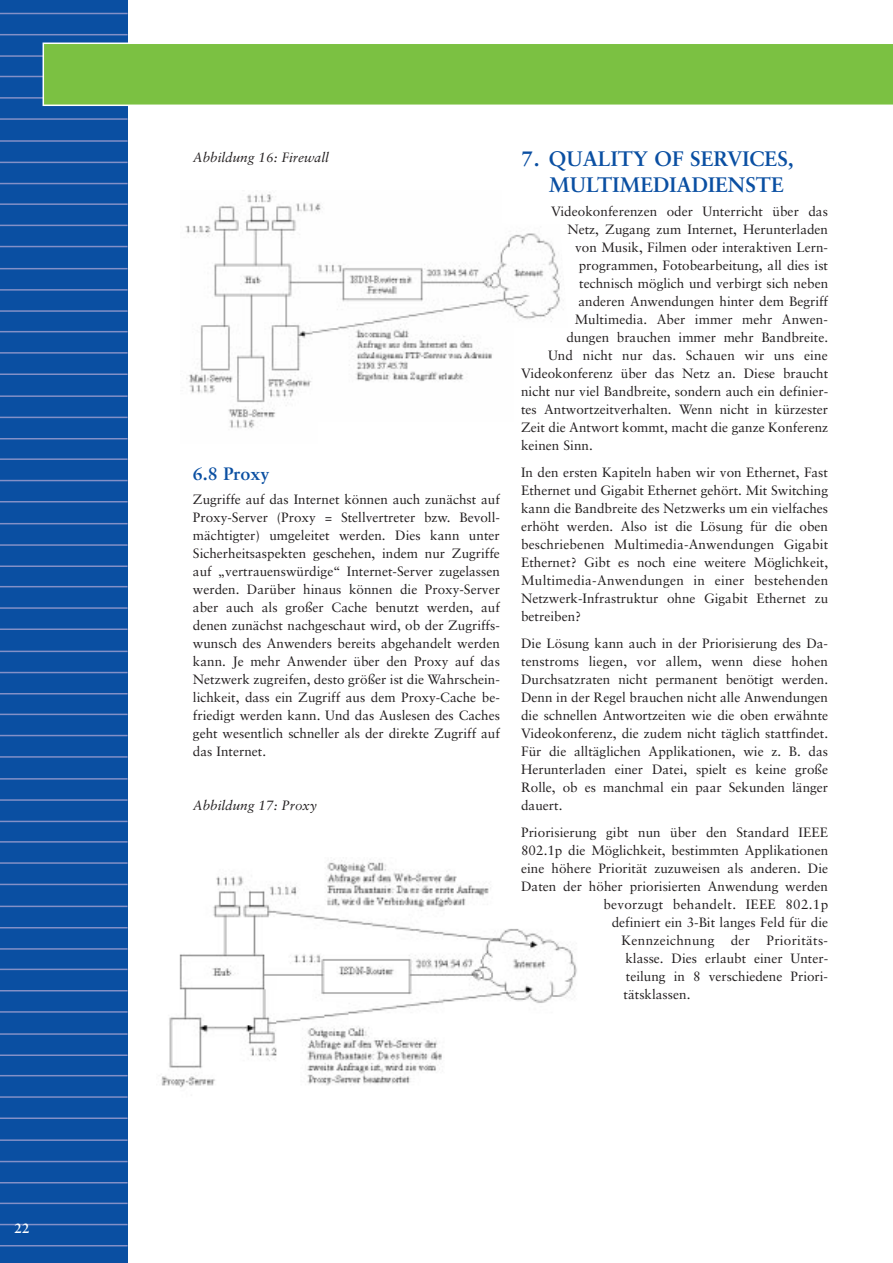
<style>
.page{position:relative;width:893px;height:1263px;background:#fff}
.page>*{position:absolute;margin:0;border:0;box-sizing:border-box;transform-origin:0 0}
.t1{font:700 21px/25.2px "Sabon";color:#0a4fa2}
.t2{font:700 18px "Sabon";color:#0a4fa2}
.t3{font:13.5px/18px "Sabon";color:#231f20;text-align:justify}
.t4{font:13.5px "Sabon";letter-spacing:.02em;color:#231f20}
.t5{font:italic 13.5px "Sabon";color:#231f20}
.t6{font:700 13.5px "Sabon";color:#fff}
</style>
<div class="page">
<div style="left:0;top:0;width:128px;height:1263px;background:#0a4fa2"></div>
<hr style="left:0;top:76px;width:128px;height:1px;background:#8390c7">
<hr style="left:0;top:97px;width:128px;height:2px;background:#8390c7">
<hr style="left:0;top:118px;width:128px;height:2px;background:#8390c7">
<hr style="left:0;top:13px;width:128px;height:1px;background:#8390c7">
<hr style="left:0;top:34px;width:128px;height:1px;background:#8390c7">
<hr style="left:0;top:55px;width:128px;height:2px;background:#8390c7">
<hr style="left:0;top:203px;width:128px;height:2px;background:#8390c7">
<hr style="left:0;top:225px;width:128px;height:1px;background:#8390c7">
<hr style="left:0;top:246px;width:128px;height:1px;background:#8390c7">
<hr style="left:0;top:140px;width:128px;height:2px;background:#8390c7">
<hr style="left:0;top:162px;width:128px;height:1px;background:#8390c7">
<hr style="left:0;top:183px;width:128px;height:1px;background:#8390c7">
<hr style="left:0;top:331px;width:128px;height:1px;background:#8390c7">
<hr style="left:0;top:352px;width:128px;height:2px;background:#8390c7">
<hr style="left:0;top:374px;width:128px;height:1px;background:#8390c7">
<hr style="left:0;top:268px;width:128px;height:1px;background:#8390c7">
<hr style="left:0;top:289px;width:128px;height:2px;background:#8390c7">
<hr style="left:0;top:310px;width:128px;height:2px;background:#8390c7">
<hr style="left:0;top:458px;width:128px;height:2px;background:#8390c7">
<hr style="left:0;top:480px;width:128px;height:1px;background:#8390c7">
<hr style="left:0;top:501px;width:128px;height:1px;background:#8390c7">
<hr style="left:0;top:395px;width:128px;height:2px;background:#8390c7">
<hr style="left:0;top:417px;width:128px;height:1px;background:#8390c7">
<hr style="left:0;top:438px;width:128px;height:2px;background:#8390c7">
<hr style="left:0;top:586px;width:128px;height:1px;background:#8390c7">
<hr style="left:0;top:607px;width:128px;height:2px;background:#8390c7">
<hr style="left:0;top:628px;width:128px;height:2px;background:#8390c7">
<hr style="left:0;top:523px;width:128px;height:1px;background:#8390c7">
<hr style="left:0;top:544px;width:128px;height:2px;background:#8390c7">
<hr style="left:0;top:566px;width:128px;height:1px;background:#8390c7">
<hr style="left:0;top:714px;width:128px;height:1px;background:#8390c7">
<hr style="left:0;top:735px;width:128px;height:1px;background:#8390c7">
<hr style="left:0;top:756px;width:128px;height:2px;background:#8390c7">
<hr style="left:0;top:651px;width:128px;height:1px;background:#8390c7">
<hr style="left:0;top:672px;width:128px;height:1px;background:#8390c7">
<hr style="left:0;top:693px;width:128px;height:1px;background:#8390c7">
<hr style="left:0;top:841px;width:128px;height:2px;background:#8390c7">
<hr style="left:0;top:862px;width:128px;height:2px;background:#8390c7">
<hr style="left:0;top:884px;width:128px;height:1px;background:#8390c7">
<hr style="left:0;top:778px;width:128px;height:2px;background:#8390c7">
<hr style="left:0;top:799px;width:128px;height:2px;background:#8390c7">
<hr style="left:0;top:821px;width:128px;height:1px;background:#8390c7">
<hr style="left:0;top:969px;width:128px;height:1px;background:#8390c7">
<hr style="left:0;top:990px;width:128px;height:2px;background:#8390c7">
<hr style="left:0;top:1011px;width:128px;height:2px;background:#8390c7">
<hr style="left:0;top:906px;width:128px;height:1px;background:#8390c7">
<hr style="left:0;top:927px;width:128px;height:1px;background:#8390c7">
<hr style="left:0;top:948px;width:128px;height:2px;background:#8390c7">
<hr style="left:0;top:1075px;width:128px;height:1px;background:#8390c7">
<hr style="left:0;top:1096px;width:128px;height:2px;background:#8390c7">
<hr style="left:0;top:1118px;width:128px;height:1px;background:#8390c7">
<hr style="left:0;top:1033px;width:128px;height:2px;background:#8390c7">
<hr style="left:0;top:1054px;width:128px;height:2px;background:#8390c7">
<hr style="left:0;top:1203px;width:128px;height:1px;background:#8390c7">
<hr style="left:0;top:1224px;width:128px;height:1px;background:#8390c7">
<hr style="left:0;top:1245px;width:128px;height:1px;background:#8390c7">
<hr style="left:0;top:1139px;width:128px;height:2px;background:#8390c7">
<hr style="left:0;top:1161px;width:128px;height:1px;background:#8390c7">
<hr style="left:0;top:1182px;width:128px;height:2px;background:#8390c7">
<div style="left:43px;top:43px;width:849px;height:63px;background:#7bc142"></div>
<img style="left:161px;top:860px;width:416px;height:228px">
<img style="left:185px;top:192px;width:379px;height:236px">
<p class="t6" style="left:15px;top:1223px;width:17px">22</p>
<p class="t5" style="left:193px;top:152px;width:137px">Abbildung 16: Firewall</p>
<h2 class="t2" style="left:193px;top:466px;width:78px">6.8 Proxy</h2>
<p class="t3" style="left:193px;top:491px;width:308px">Zugriffe auf das Internet können auch zunächst auf Proxy-Server (Proxy = Stellvertreter bzw. Bevoll&shy;mächtigter) umgeleitet werden. Dies kann unter Sicherheitsaspekten geschehen, indem nur Zugriffe auf „vertrauenswürdige“ Internet-Server zugelassen werden. Darüber hinaus können die Proxy-Server aber auch als großer Cache benutzt werden, auf denen zunächst nachgeschaut wird, ob der Zugriffs&shy;wunsch des Anwenders bereits abgehandelt werden kann. Je mehr Anwender über den Proxy auf das Netzwerk zugreifen, desto größer ist die Wahrschein&shy;lichkeit, dass ein Zugriff aus dem Proxy-Cache be&shy;friedigt werden kann. Und das Auslesen des Caches geht wesentlich schneller als der direkte Zugriff auf das Internet.</p>
<p class="t5" style="left:193px;top:800px;width:125px">Abbildung 17: Proxy</p>
<h1 class="t1" style="left:549px;top:148px;width:246px;text-indent:-28px">7. QUALITY OF SERVICES,<br>MULTIMEDIADIENSTE</h1>
<p class="t3" style="left:551px;top:203px;width:278px">Videokonferenzen oder Unterricht über das</p>
<p class="t3" style="left:567px;top:221px;width:262px">Netz, Zugang zum Internet, Herunterladen</p>
<p class="t3" style="left:575px;top:239px;width:254px">von Musik, Filmen oder interaktiven Lern-</p>
<p class="t3" style="left:578px;top:257px;width:251px">programmen, Fotobearbeitung, all dies ist</p>
<p class="t3" style="left:579px;top:275px;width:250px">technisch möglich und verbirgt sich neben</p>
<p class="t3" style="left:578px;top:293px;width:251px">anderen Anwendungen hinter dem Begriff</p>
<p class="t3" style="left:574px;top:311px;width:255px">Multimedia. Aber immer mehr Anwen-</p>
<p class="t3" style="left:566px;top:329px;width:263px">dungen brauchen immer mehr Bandbreite.</p>
<p class="t3" style="left:548px;top:347px;width:281px">Und nicht nur das. Schauen wir uns eine</p>
<p class="t3" style="left:521px;top:365px;width:308px">Videokonferenz über das Netz an. Diese braucht</p>
<p class="t3" style="left:521px;top:383px;width:308px">nicht nur viel Bandbreite, sondern auch ein definier-</p>
<p class="t3" style="left:521px;top:401px;width:308px">tes Antwortzeitverhalten. Wenn nicht in kürzester</p>
<p class="t3" style="left:521px;top:419px;width:308px">Zeit die Antwort kommt, macht die ganze Konferenz</p>
<p class="t3" style="left:521px;top:437px;width:73px">keinen Sinn.</p>
<p class="t3" style="left:521px;top:464px;width:308px">In den ersten Kapiteln haben wir von Ethernet, Fast Ethernet und Gigabit Ethernet gehört. Mit Switching kann die Bandbreite des Netzwerks um ein vielfaches erhöht werden. Also ist die Lösung für die oben beschriebenen Multimedia-Anwendungen Gigabit Ethernet? Gibt es noch eine weitere Möglichkeit, Multimedia-Anwendungen in einer bestehenden Netzwerk-Infrastruktur ohne Gigabit Ethernet zu betreiben?</p>
<p class="t3" style="left:521px;top:635px;width:308px">Die Lösung kann auch in der Priorisierung des Da&shy;tenstroms liegen, vor allem, wenn diese hohen Durchsatzraten nicht permanent benötigt werden.<br>Denn in der Regel brauchen nicht alle Anwendungen die schnellen Antwortzeiten wie die oben erwähnte Videokonferenz, die zudem nicht täglich stattfindet.<br>Für die alltäglichen Applikationen, wie z. B. das Herunterladen einer Datei, spielt es keine große Rolle, ob es manchmal ein paar Sekunden länger dauert.</p>
<p class="t3" style="left:521px;top:824px;width:308px">Priorisierung gibt nun über den Standard IEEE</p>
<p class="t3" style="left:521px;top:842px;width:308px">802.1p die Möglichkeit, bestimmten Applikationen</p>
<p class="t3" style="left:521px;top:860px;width:308px">eine höhere Priorität zuzuweisen als anderen. Die</p>
<p class="t3" style="left:521px;top:878px;width:308px">Daten der höher priorisierten Anwendung werden</p>
<p class="t4" style="left:603px;top:899px;width:226px">bevorzugt behandelt. IEEE 802.1p</p>
<p class="t3" style="left:611px;top:914px;width:218px">definiert ein 3-Bit langes Feld für die</p>
<p class="t4" style="left:621px;top:935px;width:208px">Kennzeichnung der Prioritäts-</p>
<p class="t3" style="left:625px;top:950px;width:204px">klasse. Dies erlaubt einer Unter-</p>
<p class="t3" style="left:626px;top:968px;width:204px">teilung in 8 verschiedene Priori-</p>
<p class="t3" style="left:623px;top:986px;width:68px">tätsklassen.</p>
</div>
